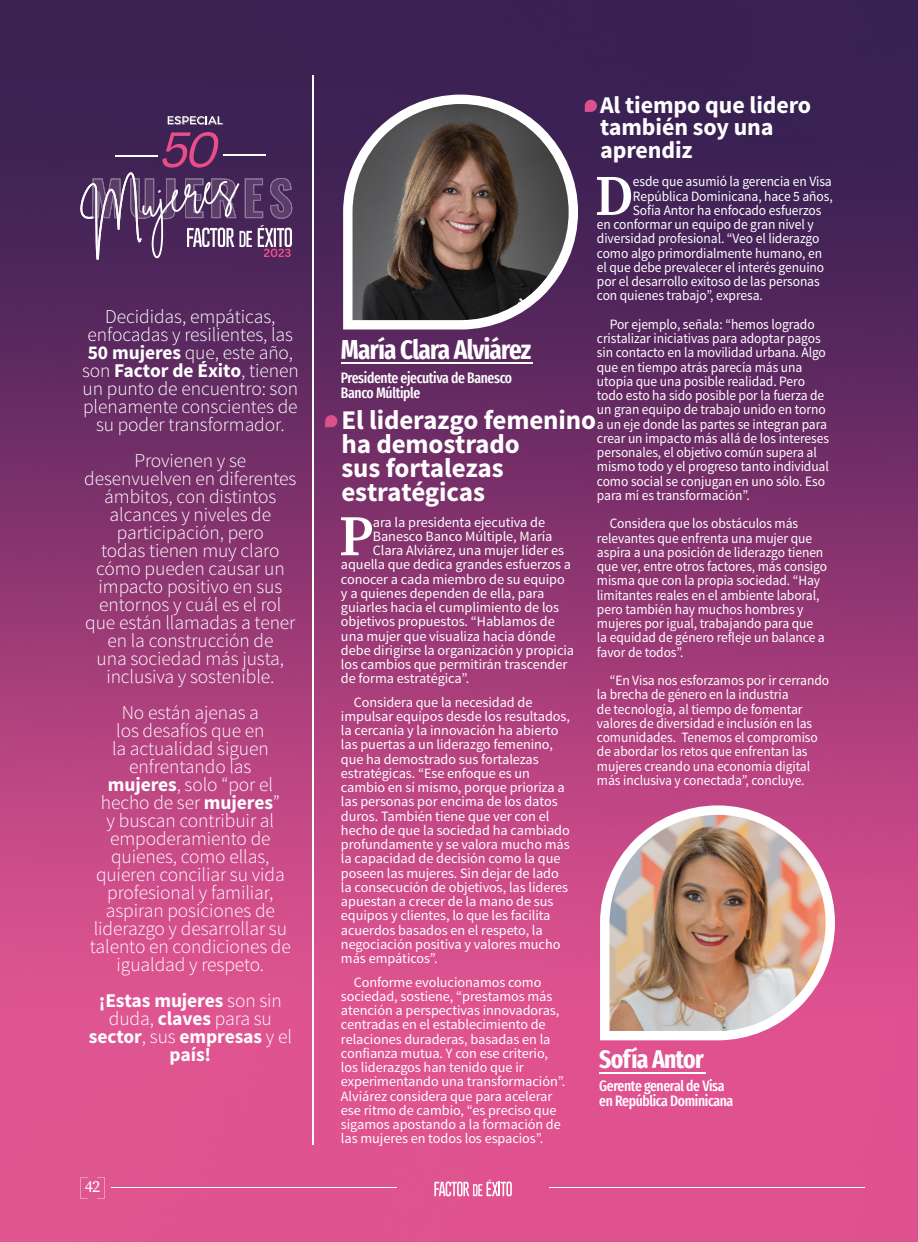
<style>
.page{position:relative;width:918px;height:1242px;background:#fff}
.page>*{position:absolute;margin:0;border:0;box-sizing:border-box;transform-origin:0 0}
.t1{font:600 57.3px "Source Serif Pro";color:#fff}
.t2{font:600 57.3px "Source Serif Pro";color:#fff;scale:.95 1}
.t3{font:700 27px/24px "Source Sans Pro";letter-spacing:-.005em;color:#fff}
.t4{font:700 extra-condensed 27px "Fira Sans";letter-spacing:-.025em;color:#fff}
.t5{font:700 extra-condensed 25.5px "Fira Sans";letter-spacing:-.025em;color:#fff}
.t6{font:700 24px/22.5px "Source Sans Pro";letter-spacing:-.005em;color:#fff}
.t7{font:300 19.5px/18px "Source Sans Pro";letter-spacing:-.005em;color:#fff;text-align:center}
.t8{font:700 19.5px/18px "Source Sans Pro";letter-spacing:-.005em;color:#fff;text-align:center}
.t9{font:16.5px "Source Serif Pro";color:#fff}
.t10{font:500 extra-condensed 14.85px/14.9px "Fira Sans";letter-spacing:-.025em;color:#fff}
.t11{font:14.25px/14.2px "Source Sans Pro";letter-spacing:-.005em;color:#fff}
.t12{font:14.25px/14.2px "Source Sans Pro";letter-spacing:-.005em;color:#fff;scale:.95 1}
.s1{font-weight:700}
.s2{font-weight:300}
</style>
<div class="page">
<img style="left:0;top:0;width:918px;height:1242px">
<svg style="left:325px;top:415px;width:12px;height:12px"></svg>
<svg style="left:585px;top:100px;width:12px;height:12px"></svg>
<svg style="left:343px;top:95px;width:235px;height:235px;background:#66595e"></svg>
<hr style="left:341px;top:362px;width:191px;height:1px;background:#fff">
<img style="left:600px;top:805px;width:235px;height:235px">
<hr style="left:599px;top:1072px;width:107px;height:2px;background:#fff">
<img style="left:239px;top:225px;width:52px;height:21px">
<img style="left:239px;top:178px;width:53px;height:41px">
<img style="left:245px;top:179px;width:18px;height:39px">
<img style="left:271px;top:178px;width:21px;height:40px">
<svg style="left:264px;top:249px;width:27px;height:8px"></svg>
<hr style="left:223px;top:154px;width:43px;height:2px;background:#fff">
<svg style="left:168px;top:116px;width:55px;height:9px"></svg>
<svg style="left:80px;top:132px;width:159px;height:128px;background:#62426e"></svg>
<hr style="left:312px;top:75px;width:1px;height:1070px;background:#fff">
<svg style="left:80px;top:1177px;width:8px;height:22px"></svg>
<svg style="left:97px;top:1177px;width:8px;height:22px"></svg>
<hr style="left:112px;top:1188px;width:285px;height:1px;background:#fff">
<hr style="left:549px;top:1188px;width:316px;height:1px;background:#fff">
<svg style="left:434px;top:1180px;width:78px;height:16px"></svg>
<h3 class="t7" style="left:82px;top:307px;width:218px">Decididas, empáticas, enfocadas y resilientes, las<br><span class="s1">50 mujeres</span> que, este año, son <span class="s1">Factor de Éxito</span>, tienen un punto de encuentro: son plenamente conscientes de su poder transformador.</h3>
<p class="t7" style="left:84px;top:451px;width:214px">Provienen y se desenvuelven en diferentes ámbitos, con distintos alcances y niveles de participación, pero<br>todas tienen muy claro cómo pueden causar un impacto positivo en sus entornos y cuál es el rol que están llamadas a tener en la construcción de<br>una sociedad más justa, inclusiva y sostenible.</p>
<p class="t7" style="left:90px;top:703px;width:202px">No están ajenas a<br>los desafíos que en<br>la actualidad siguen enfrentando las<br><span class="s1">mujeres</span>, solo “por el hecho de ser <span class="s1">mujeres</span>”<br>y buscan contribuir al empoderamiento de quienes, como ellas, quieren conciliar su vida profesional y familiar, aspiran posiciones de liderazgo y desarrollar su talento en condiciones de igualdad y respeto.</p>
<h3 class="t8" style="left:89px;top:992px;width:205px">¡Estas mujeres <span class="s2">son sin duda,</span> claves <span class="s2">para su </span>sector<span class="s2">, sus</span> empresas <span class="s2">y el </span>país!</h3>
<p class="t9" style="left:85px;top:1176px;width:17px">42</p>
<h3 class="t6" style="left:600px;top:94px;width:213px">Al tiempo que lidero también soy una aprendiz</h3>
<h1 class="t2" style="left:595px;top:157px;width:42px">D</h1>
<p class="t12" style="left:633px;top:175px;width:211px">esde que asumió la gerencia en Visa</p>
<p class="t12" style="left:633px;top:189px;width:212px">República Dominicana, hace 5 años,</p>
<p class="t12" style="left:633px;top:203px;width:200px">Sofía Antor ha enfocado esfuerzos</p>
<p class="t12" style="left:597px;top:218px;width:230px">en conformar un equipo de gran nivel y</p>
<p class="t12" style="left:597px;top:232px;width:236px">diversidad profesional. “Veo el liderazgo</p>
<p class="t12" style="left:597px;top:246px;width:238px">como algo primordialmente humano, en</p>
<p class="t12" style="left:597px;top:260px;width:241px">el que debe prevalecer el interés genuino</p>
<p class="t12" style="left:597px;top:275px;width:236px">por el desarrollo exitoso de las personas</p>
<p class="t12" style="left:597px;top:289px;width:176px">con quienes trabajo”, expresa.</p>
<p class="t12" style="left:597px;top:317px;width:246px;text-indent:13px">Por ejemplo, señala: “hemos logrado cristalizar iniciativas para adoptar pagos sin contacto en la movilidad urbana. Algo que en tiempo atrás parecía más una utopía que una posible realidad. Pero todo esto ha sido posible por la fuerza de un gran equipo de trabajo unido en torno a un eje donde las partes se integran para crear un impacto más allá de los intereses personales, el objetivo común supera al mismo todo y el progreso tanto individual como social se conjugan en uno sólo. Eso para mí es transformación”.</p>
<p class="t12" style="left:597px;top:517px;width:244px;text-indent:13px">Considera que los obstáculos más relevantes que enfrenta una mujer que aspira a una posición de liderazgo tienen que ver, entre otros factores, más consigo misma que con la propia sociedad. “Hay limitantes reales en el ambiente laboral, pero también hay muchos hombres y mujeres por igual, trabajando para que la equidad de género refleje un balance a favor de todos”.</p>
<p class="t12" style="left:597px;top:674px;width:246px;text-indent:13px">“En Visa nos esforzamos por ir cerrando la brecha de género en la industria<br>de tecnología, al tiempo de fomentar valores de diversidad e inclusión en las comunidades. Tenemos el compromiso de abordar los retos que enfrentan las mujeres creando una economía digital más inclusiva y conectada”, concluye.</p>
<h2 class="t4" style="left:341px;top:327px;width:192px">María Clara Alviárez</h2>
<p class="t10" style="left:341px;top:370px;width:173px">Presidente ejecutiva de Banesco<br>Banco Múltiple</p>
<h2 class="t3" style="left:341px;top:409px;width:256px">El liderazgo femenino ha demostrado<br>sus fortalezas estratégicas</h2>
<h1 class="t1" style="left:339px;top:497px;width:36px">P</h1>
<p class="t11" style="left:373px;top:515px;width:174px">ara la presidenta ejecutiva de</p>
<p class="t11" style="left:373px;top:529px;width:181px">Banesco Banco Múltiple, María</p>
<p class="t11" style="left:373px;top:544px;width:193px">Clara Alviárez, una mujer líder es</p>
<p class="t11" style="left:341px;top:558px;width:232px">aquella que dedica grandes esfuerzos a</p>
<p class="t11" style="left:341px;top:572px;width:225px">conocer a cada miembro de su equipo</p>
<p class="t11" style="left:341px;top:586px;width:205px">y a quienes dependen de ella, para</p>
<p class="t11" style="left:341px;top:601px;width:220px">guiarles hacia el cumplimiento de los</p>
<p class="t11" style="left:341px;top:615px;width:215px">objetivos propuestos. “Hablamos de</p>
<p class="t11" style="left:341px;top:629px;width:216px">una mujer que visualiza hacia dónde</p>
<p class="t11" style="left:341px;top:643px;width:235px">debe dirigirse la organización y propicia</p>
<p class="t11" style="left:341px;top:658px;width:228px">los cambios que permitirán trascender</p>
<p class="t11" style="left:341px;top:672px;width:130px">de forma estratégica”.</p>
<p class="t11" style="left:341px;top:695px;width:230px;text-indent:13px">Considera que la necesidad de impulsar equipos desde los resultados, la cercanía y la innovación ha abierto las puertas a un liderazgo femenino, que ha demostrado sus fortalezas estratégicas. “Ese enfoque es un cambio en sí mismo, porque prioriza a las personas por encima de los datos duros. También tiene que ver con el hecho de que la sociedad ha cambiado profundamente y se valora mucho más la capacidad de decisión como la que poseen las mujeres. Sin dejar de lado la consecución de objetivos, las líderes apuestan a crecer de la mano de sus equipos y clientes, lo que les facilita acuerdos basados en el respeto, la negociación positiva y valores mucho más empáticos”.</p>
<p class="t11" style="left:341px;top:975px;width:226px;text-indent:13px">Conforme evolucionamos como sociedad, sostiene, “prestamos más atención a perspectivas innovadoras, centradas en el establecimiento de relaciones duraderas, basadas en la confianza mutua. Y con ese criterio, los liderazgos han tenido que ir experimentando una transformación”.<br>Alviárez considera que para acelerar ese ritmo de cambio, “es preciso que sigamos apostando a la formación de las mujeres en todos los espacios”.</p>
<h3 class="t5" style="left:599px;top:1038px;width:106px">Sofía Antor</h3>
<p class="t10" style="left:599px;top:1078px;width:136px">Gerente general de Visa en República Dominicana</p>
</div>
